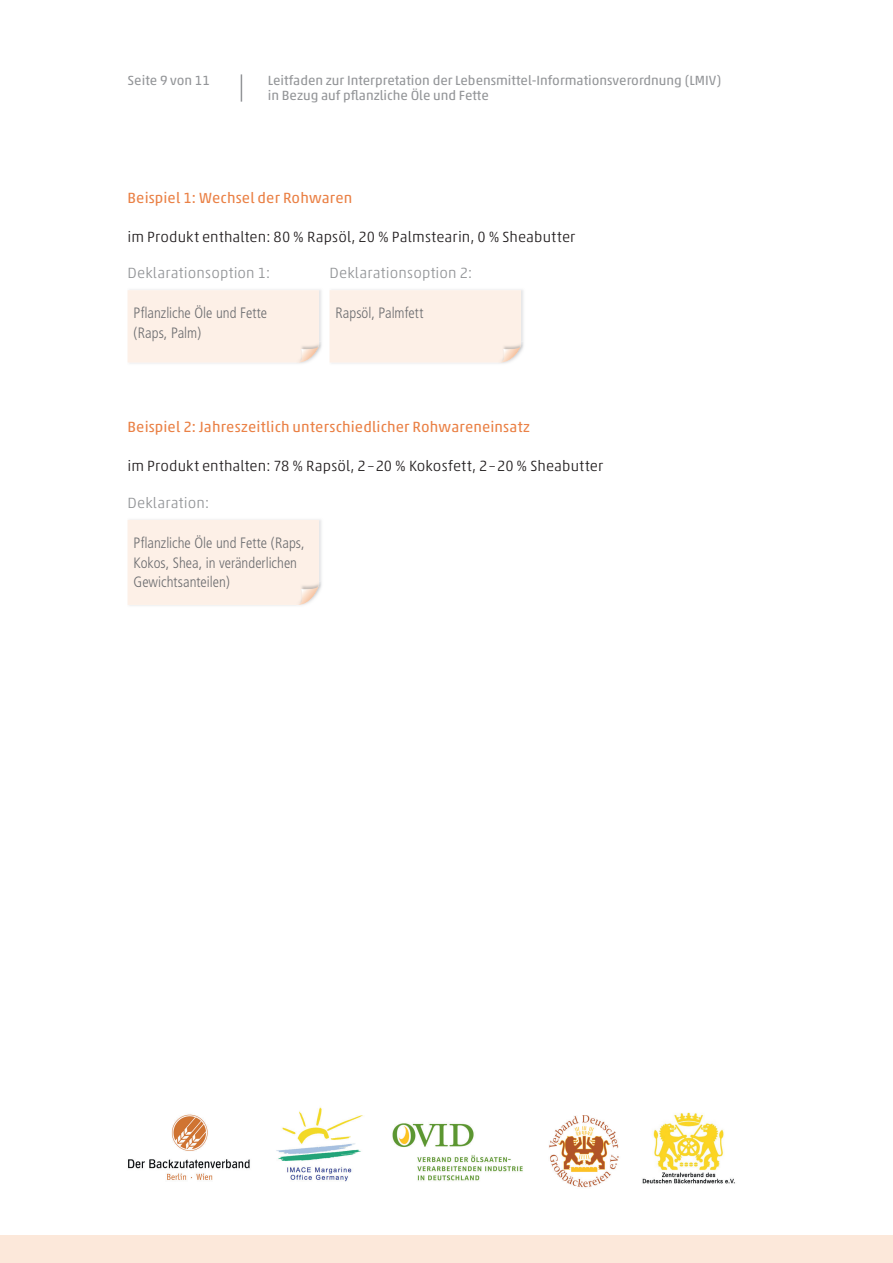
<style>
.page{position:relative;width:893px;height:1263px;background:#fff}
.page>*{position:absolute;margin:0;border:0;box-sizing:border-box;transform-origin:0 0}
.t1{font:300 condensed 15px/19.5px "Frutiger";color:#6c6d70}
.t2{font:300 15px "Akko Pro";letter-spacing:.01em;color:#231f20}
.t3{font:15px "Akko Pro";letter-spacing:.01em;color:#ea8146}
.t4{font:300 15px "Akko Pro";letter-spacing:.01em;color:#939598}
.t5{font:13.5px/15px "Akko Pro";color:#939598}
</style>
<div class="page">
<img style="left:128px;top:1107px;width:607px;height:81px">
<svg style="left:241px;top:74px;width:1px;height:28px"></svg>
<div style="left:0;top:1236px;width:893px;height:27px;background:#fce8da"></div>
<img style="left:498px;top:342px;width:26px;height:21px">
<div style="left:330px;top:290px;width:191px;height:72px;background:#fdf0e7"></div>
<img style="left:296px;top:342px;width:26px;height:21px">
<div style="left:128px;top:290px;width:191px;height:72px;background:#fdf0e7"></div>
<img style="left:319px;top:581px;width:3px;height:12px">
<div style="left:128px;top:520px;width:191px;height:85px;background:#fdf0e7"></div>
<p class="t5" style="left:128px;top:72px;width:84px">Seite 9 von 11</p>
<p class="t5" style="left:268px;top:72px;width:455px">Leitfaden zur Interpretation der Lebensmittel-Informationsverordnung (LMIV) in Bezug auf pflanzliche Öle und Fette</p>
<p class="t3" style="left:128px;top:188px;width:226px">Beispiel 1: Wechsel der Rohwaren</p>
<p class="t2" style="left:128px;top:227px;width:449px">im Produkt enthalten: 80 % Rapsöl, 20 % Palmstearin, 0 % Sheabutter</p>
<p class="t4" style="left:128px;top:264px;width:144px">Deklarationsoption 1:</p>
<p class="t4" style="left:330px;top:264px;width:144px">Deklarationsoption 2:</p>
<p class="t1" style="left:134px;top:304px;width:135px">Pflanzliche Öle und Fette (Raps, Palm)</p>
<p class="t1" style="left:336px;top:304px;width:89px">Rapsöl, Palmfett</p>
<p class="t3" style="left:128px;top:418px;width:404px">Beispiel 2: Jahreszeitlich unterschiedlicher Rohwareneinsatz</p>
<p class="t2" style="left:128px;top:457px;width:477px">im Produkt enthalten: 78 % Rapsöl, 2–20 % Kokosfett, 2–20 % Sheabutter</p>
<p class="t4" style="left:128px;top:494px;width:83px">Deklaration:</p>
<p class="t1" style="left:134px;top:533px;width:173px">Pflanzliche Öle und Fette (Raps,<br>Kokos, Shea, in veränderlichen<br>Gewichtsanteilen)</p>
</div>
